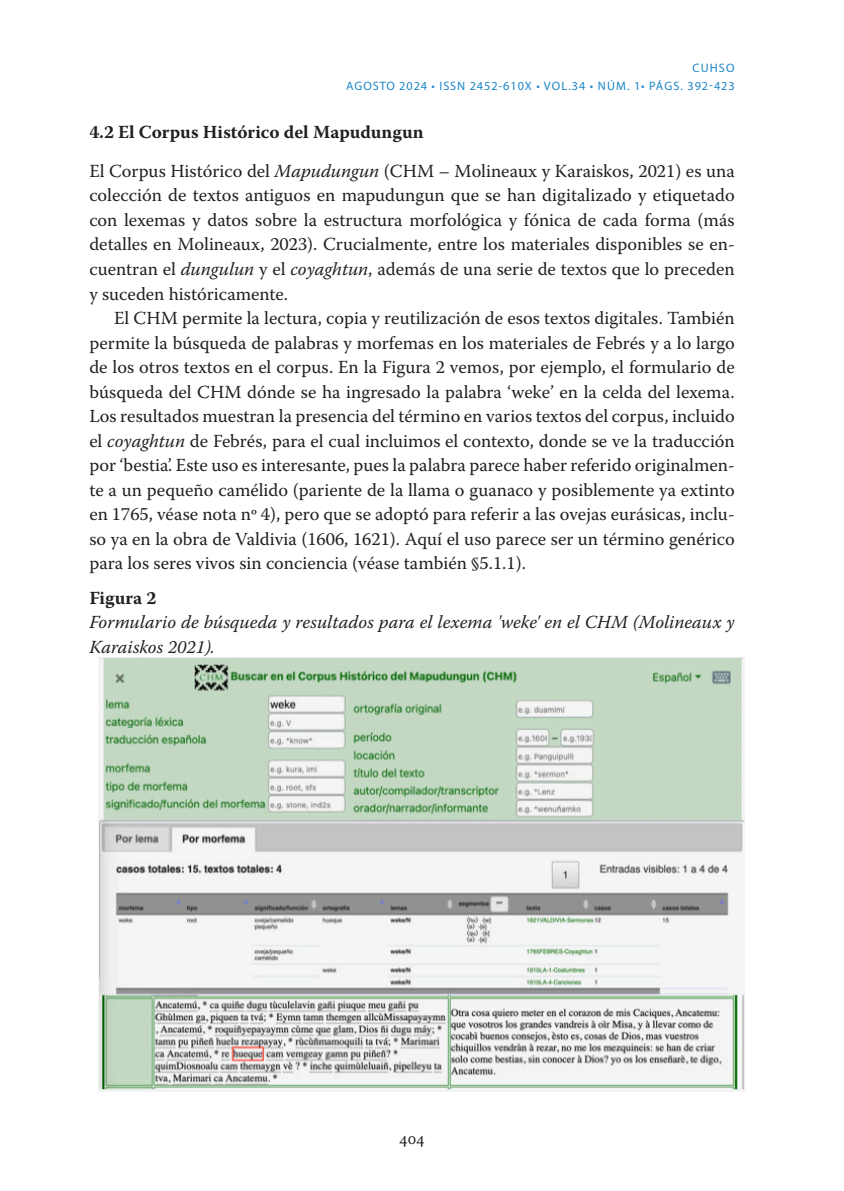
<style>
.page{position:relative;width:844px;height:1191px;background:#fff}
.page>*{position:absolute;margin:0;border:0;box-sizing:border-box;transform-origin:0 0}
.t1{font:18.38px/24.5px "Warnock Pro";color:#231f20;text-align:justify}
.t2{font:italic 18.38px/24.5px "Warnock Pro";color:#231f20}
.t3{font:700 18.38px "Warnock Pro";color:#231f20}
.t4{font:17.5px "Minion Pro";color:#231f20}
.chs-head-1{font:12.25px "Myriad Pro";letter-spacing:.075em;color:#1b86c8}
.chs-head-1-2{font:12.25px "Myriad Pro";letter-spacing:.095em;color:#1b86c8}
.s1{font-style:inherit}
.s2{font-style:italic}
</style>
<div class="page">
<img style="left:98px;top:657px;width:646px;height:434px">
<p class="chs-head-1-2" style="left:692px;top:61px;width:44px">CUHSO</p>
<p class="chs-head-1" style="left:346px;top:78px;width:390px"><span class="s1">AGOSTO 2024</span> • <span class="s1">ISSN 2452-610X</span> • VOL.34 • NÚM. 1• PÁGS. 392-423</p>
<p class="t3" style="left:89px;top:120px;width:336px">4.2 El Corpus Histórico del Mapudungun</p>
<p class="t1" style="left:89px;top:158px;width:646px">El Corpus Histórico del <span class="s2">Mapudungun</span> (CHM – Molineaux y Karaiskos, 2021) es una colección de textos antiguos en mapudungun que se han digitalizado y etiquetado con lexemas y datos sobre la estructura morfológica y fónica de cada forma (más detalles en Molineaux, 2023). Crucialmente, entre los materiales disponibles se en&shy;cuentran el <span class="s2">dungulun</span> y el <span class="s2">coyaghtun</span>, además de una serie de textos que lo preceden y suceden históricamente.</p>
<p class="t1" style="left:89px;top:305px;width:646px;text-indent:25px">El CHM permite la lectura, copia y reutilización de esos textos digitales. También permite la búsqueda de palabras y morfemas en los materiales de Febrés y a lo largo de los otros textos en el corpus. En la Figura 2 vemos, por ejemplo, el formulario de búsqueda del CHM dónde se ha ingresado la palabra ‘weke’ en la celda del lexema.<br>Los resultados muestran la presencia del término en varios textos del corpus, incluido el <span class="s2">coyaghtun</span> de Febrés, para el cual incluimos el contexto, donde se ve la traducción por ‘bestia’. Este uso es interesante, pues la palabra parece haber referido originalmen&shy;te a un pequeño camélido (pariente de la llama o guanaco y posiblemente ya extinto en 1765, véase nota nº 4), pero que se adoptó para referir a las ovejas eurásicas, inclu&shy;so ya en la obra de Valdivia (1606, 1621). Aquí el uso parece ser un término genérico para los seres vivos sin conciencia (véase también §5.1.1).</p>
<p class="t3" style="left:89px;top:586px;width:68px">Figura 2</p>
<p class="t2" style="left:89px;top:609px;width:646px">Formulario de búsqueda y resultados para el lexema 'weke' en el CHM (Molineaux y<br>Karaiskos 2021).</p>
<p class="t4" style="left:399px;top:1126px;width:27px">404</p>
</div>
